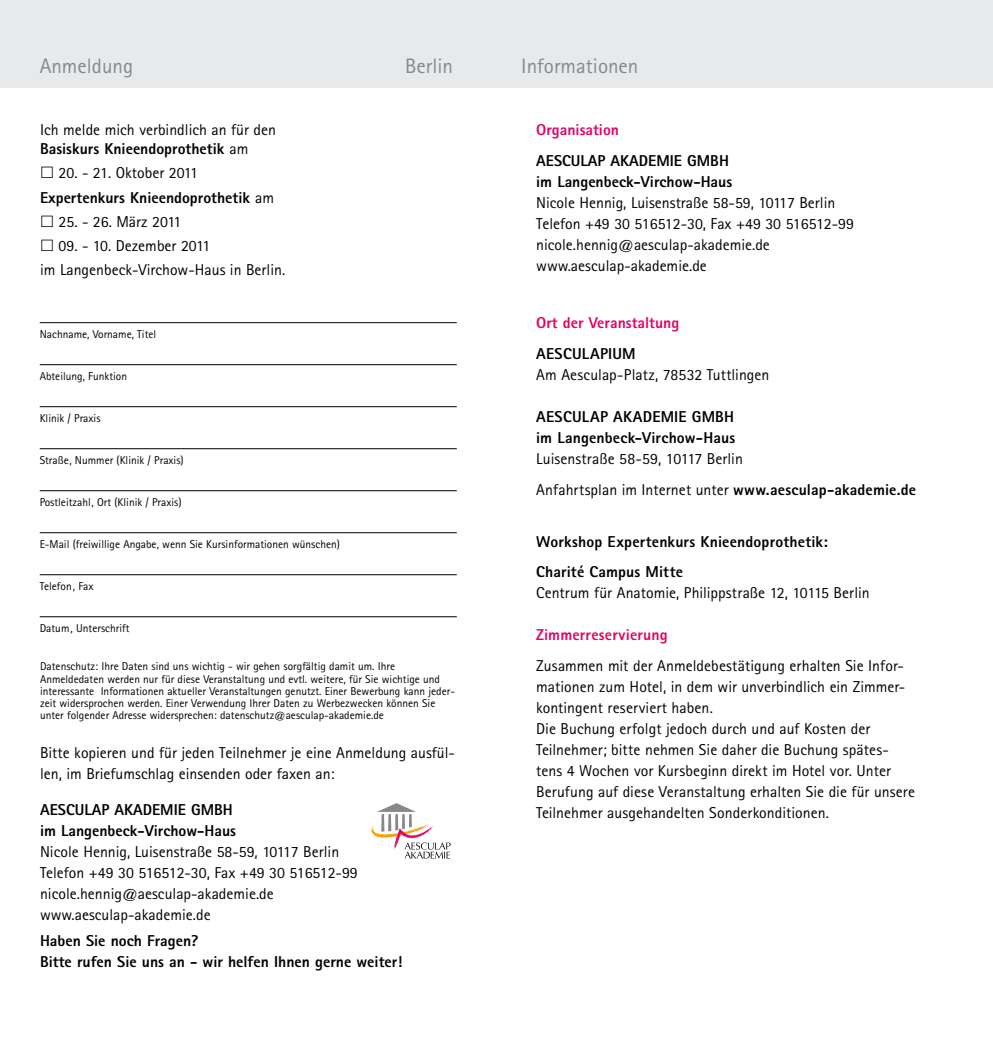
<style>
.page{position:relative;width:993px;height:1042px;background:#fff}
.page>*{position:absolute;margin:0;border:0;box-sizing:border-box;transform-origin:0 0}
.t1{font:21px "Rotis Sans Serif Pro";color:#87888a}
.t2{font:15.75px/21px "Rotis Sans Serif Pro";color:#000}
.t3{font:800 15.75px/21px "Rotis Sans Serif Pro";color:#000}
.t4{font:800 15.75px "Rotis Sans Serif Pro";color:#e30066}
.t5{font:11.38px/12.2px "Rotis Sans Serif Pro";color:#000}
.s1{font-weight:800}
.s2{font-weight:400}
</style>
<div class="page">
<div style="left:0;top:0;width:992px;height:87px;background:#e8e9ea"></div>
<svg style="left:371px;top:803px;width:79px;height:55px"></svg>
<hr style="left:40px;top:322px;width:416px;height:1px;background:#000">
<hr style="left:40px;top:364px;width:416px;height:1px;background:#000">
<hr style="left:40px;top:406px;width:416px;height:1px;background:#000">
<hr style="left:40px;top:448px;width:416px;height:1px;background:#000">
<hr style="left:40px;top:490px;width:416px;height:1px;background:#000">
<hr style="left:40px;top:532px;width:416px;height:1px;background:#000">
<hr style="left:40px;top:574px;width:416px;height:1px;background:#000">
<hr style="left:40px;top:616px;width:416px;height:1px;background:#000">
<h1 class="t1" style="left:40px;top:54px;width:95px">Anmeldung</h1>
<h1 class="t1" style="left:405px;top:54px;width:49px">Berlin</h1>
<h1 class="t1" style="left:521px;top:54px;width:119px">Informationen</h1>
<p class="t2" style="left:40px;top:120px;width:237px;line-height:19.2px">Ich melde mich verbindlich an für den<br><span class="s1">Basiskurs Knieendoprothetik</span> am</p>
<p class="t3" style="left:40px;top:161px;width:235px;line-height:24.2px;text-indent:19px"><span class="s2">20. - 21. Oktober 2011<br></span>Expertenkurs Knieendoprothetik <span class="s2">am</span></p>
<p class="t2" style="left:59px;top:211px;width:124px">25. - 26. März 2011</p>
<p class="t2" style="left:40px;top:234px;width:247px;line-height:24.2px;text-indent:19px">09. - 10. Dezember 2011<br>im Langenbeck-Virchow-Haus in Berlin.</p>
<p class="t5" style="left:40px;top:328px;width:118px">Nachname, Vorname, Titel</p>
<p class="t5" style="left:40px;top:370px;width:89px">Abteilung, Funktion</p>
<p class="t5" style="left:40px;top:412px;width:62px">Klinik / Praxis</p>
<p class="t5" style="left:40px;top:454px;width:145px">Straße, Nummer (Klinik / Praxis)</p>
<p class="t5" style="left:40px;top:496px;width:143px">Postleitzahl, Ort (Klinik / Praxis)</p>
<p class="t5" style="left:40px;top:538px;width:302px">E-Mail (freiwillige Angabe, wenn Sie Kursinformationen wünschen)</p>
<p class="t5" style="left:40px;top:580px;width:55px">Telefon, Fax</p>
<p class="t5" style="left:40px;top:622px;width:91px">Datum, Unterschrift</p>
<p class="t5" style="left:40px;top:660px;width:416px">Datenschutz: Ihre Daten sind uns wichtig - wir gehen sorgfältig damit um. Ihre Anmeldedaten werden nur für diese Veranstaltung und evtl. weitere, für Sie wichtige und interessante Informationen aktueller Veranstaltungen genutzt. Einer Bewerbung kann jeder&shy;zeit widersprochen werden. Einer Verwendung Ihrer Daten zu Werbezwecken können Sie unter folgender Adresse widersprechen: datenschutz@aesculap-akademie.de</p>
<p class="t2" style="left:40px;top:742px;width:416px">Bitte kopieren und für jeden Teilnehmer je eine Anmeldung ausfül&shy;len, im Briefumschlag einsenden oder faxen an:</p>
<p class="t3" style="left:40px;top:799px;width:54px">Aesculap</p>
<p class="t3" style="left:114px;top:799px;width:20px">Akademie</p>
<p class="t3" style="left:40px;top:799px;width:197px;text-align:right">GmbH<br>im Langenbeck-Virchow-Haus</p>
<p class="t2" style="left:40px;top:841px;width:319px">Nicole Hennig, Luisenstraße 58-59, 10117 Berlin Telefon +49 30 516512-30, Fax +49 30 516512-99 nicole.hennig@aesculap-akademie.de www.aesculap-akademie.de</p>
<p class="t3" style="left:40px;top:929px;width:363px">Haben Sie noch Fragen?<br>Bitte rufen Sie uns an - wir helfen Ihnen gerne weiter!</p>
<p class="t4" style="left:536px;top:120px;width:84px">Organisation</p>
<p class="t3" style="left:536px;top:150px;width:54px">Aesculap</p>
<p class="t3" style="left:610px;top:150px;width:20px">Akademie</p>
<p class="t3" style="left:536px;top:150px;width:197px;text-align:right">GmbH<br>im Langenbeck-Virchow-Haus</p>
<p class="t2" style="left:536px;top:192px;width:319px">Nicole Hennig, Luisenstraße 58-59, 10117 Berlin Telefon +49 30 516512-30, Fax +49 30 516512-99 nicole.hennig@aesculap-akademie.de www.aesculap-akademie.de</p>
<p class="t4" style="left:536px;top:312px;width:144px">Ort der Veranstaltung</p>
<p class="t3" style="left:536px;top:343px;width:54px">Aesculapi</p>
<p class="t3" style="left:612px;top:343px;width:22px">um</p>
<p class="t2" style="left:536px;top:364px;width:235px">Am Aesculap-Platz, 78532 Tuttlingen</p>
<p class="t3" style="left:536px;top:406px;width:55px">Aesculap</p>
<p class="t3" style="left:613px;top:406px;width:20px">Akademie</p>
<p class="t3" style="left:536px;top:406px;width:200px;text-align:right">GmbH<br>im Langenbeck-Virchow-Haus</p>
<p class="t2" style="left:536px;top:443px;width:381px;line-height:31px">Luisenstraße 58-59, 10117 Berlin<br>Anfahrtsplan im Internet unter <span class="s1">www.aesculap-akademie.de</span></p>
<p class="t3" style="left:536px;top:526px;width:293px;line-height:31px">Workshop Expertenkurs Knieendoprothetik:<br>Charité Campus Mitte</p>
<p class="t2" style="left:536px;top:583px;width:335px">Centrum für Anatomie, Philippstraße 12, 10115 Berlin</p>
<p class="t4" style="left:536px;top:625px;width:133px">Zimmerreservierung</p>
<p class="t2" style="left:536px;top:656px;width:380px">Zusammen mit der Anmeldebestätigung erhalten Sie Infor&shy;mationen zum Hotel, in dem wir unverbindlich ein Zimmer&shy;kontingent reserviert haben.<br>Die Buchung erfolgt jedoch durch und auf Kosten der Teilnehmer; bitte nehmen Sie daher die Buchung spätes&shy;tens 4 Wochen vor Kursbeginn direkt im Hotel vor. Unter Berufung auf diese Veranstaltung erhalten Sie die für unsere Teilnehmer ausgehandelten Sonderkonditionen.</p>
</div>
